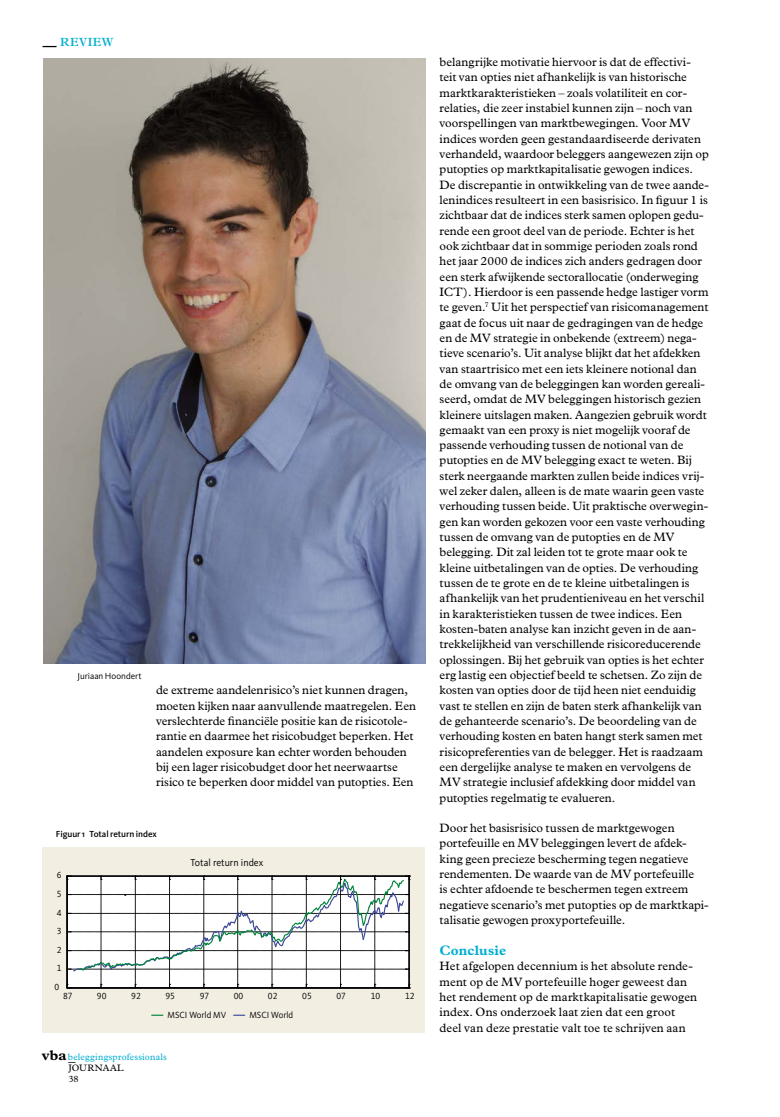
<style>
.page{position:relative;width:780px;height:1117px;background:#fff}
.page>*{position:absolute;margin:0;border:0;box-sizing:border-box;transform-origin:0 0}
.t1{font:700 14.25px "Plantin";color:#000}
.t2{font:700 13.75px "Plantin";letter-spacing:.01em;color:#00afd1}
.t3{font:12.25px/15.2px "Plantin";color:#000}
.t4{font:600 11.88px "Plantin";letter-spacing:.03em;color:#00afd1}
.t5{font:10.38px "Kievit OT";color:#000;scale:.96 1}
.t6{font:9.38px "Plantin";letter-spacing:.02em;color:#00afd1}
.t7{font:9.38px/10.6px "Plantin";letter-spacing:.025em;color:#000}
.t8{font:9.25px "Kievit Offc";color:#000;scale:.96 1}
.t9{font:9.25px "Kievit OT";color:#000;scale:.96 1}
.t10{font:500 9px "Kievit OT";letter-spacing:-.005em;color:#000}
.t11{font:9px "Kievit OT";color:#000}
.s1{font-size:13.75px;color:#000}
.s2{font-weight:700;font-size:14.25px;color:#000}
</style>
<div class="page">
<div style="left:43px;top:847px;width:382px;height:185px;background:#f3eee2"></div>
<svg style="left:67px;top:875px;width:343px;height:113px"></svg>
<svg style="left:233px;top:1014px;width:12px;height:1px"></svg>
<img style="left:43px;top:58px;width:382px;height:605px">
<p class="t4" style="left:43px;top:35px;width:72px"><span class="s1">—</span> REVIEW</p>
<p class="t11" style="left:78px;top:671px;width:66px">Juriaan Hoondert</p>
<p class="t3" style="left:156px;top:682px;width:261px">de extreme aandelenrisico’s niet kunnen dragen, moeten kijken naar aanvullende maatregelen. Een verslechterde financiële positie kan de risicotole&shy;rantie en daarmee het risicobudget beperken. Het aandelen exposure kan echter worden behouden bij een lager risicobudget door het neerwaartse risico te beperken door middel van putopties. Een</p>
<p class="t10" style="left:56px;top:828px;width:103px">Figuur 1 Total return index</p>
<p class="t8" style="left:57px;top:870px;width:7px">6</p>
<p class="t8" style="left:57px;top:888px;width:7px">5</p>
<p class="t8" style="left:57px;top:907px;width:7px">4</p>
<p class="t8" style="left:57px;top:925px;width:7px">3</p>
<p class="t8" style="left:57px;top:944px;width:7px">2</p>
<p class="t8" style="left:57px;top:962px;width:7px">1</p>
<p class="t5" style="left:190px;top:856px;width:77px">Total return index</p>
<p class="t8" style="left:54px;top:981px;width:7px">0</p>
<p class="t8" style="left:63px;top:990px;width:12px">87</p>
<p class="t8" style="left:97px;top:990px;width:12px">90</p>
<p class="t8" style="left:131px;top:990px;width:12px">92</p>
<p class="t8" style="left:165px;top:990px;width:12px">95</p>
<p class="t8" style="left:200px;top:990px;width:12px">97</p>
<p class="t8" style="left:234px;top:990px;width:12px">00</p>
<p class="t8" style="left:268px;top:990px;width:12px">02</p>
<p class="t8" style="left:302px;top:990px;width:12px">05</p>
<p class="t8" style="left:336px;top:990px;width:12px">07</p>
<p class="t8" style="left:371px;top:990px;width:12px">10</p>
<p class="t8" style="left:405px;top:990px;width:12px">12</p>
<p class="t9" style="left:167px;top:1009px;width:63px">MSCI World MV</p>
<p class="t9" style="left:249px;top:1009px;width:47px">MSCI World</p>
<p class="t6" style="left:42px;top:1051px;width:127px"><span class="s2">vba</span>beleggingsprofessionals</p>
<p class="t1" style="left:69px;top:1047px;width:9px">_</p>
<p class="t7" style="left:68px;top:1062px;width:57px">JOURNAAL<br>38</p>
<p class="t3" style="left:439px;top:54px;width:271px">belangrijke motivatie hiervoor is dat de effectivi&shy;teit van opties niet afhankelijk is van historische marktkarakteristieken – zoals volatiliteit en cor&shy;relaties, die zeer instabiel kunnen zijn – noch van voorspellingen van marktbewegingen. Voor MV indices worden geen gestandaardiseerde derivaten verhandeld, waardoor beleggers aangewezen zijn op putopties op marktkapitalisatie gewogen indices.<br>De discrepantie in ontwikkeling van de twee aande&shy;lenindices resulteert in een basisrisico. In figuur 1 is zichtbaar dat de indices sterk samen oplopen gedu&shy;rende een groot deel van de periode. Echter is het ook zichtbaar dat in sommige perioden zoals rond het jaar 2000 de indices zich anders gedragen door een sterk afwijkende sectorallocatie (onderweging ICT). Hierdoor is een passende hedge lastiger vorm te geven.<sup>7</sup> Uit het perspectief van risicomanagement gaat de focus uit naar de gedragingen van de hedge en de MV strategie in onbekende (extreem) nega&shy;tieve scenario’s. Uit analyse blijkt dat het afdekken van staartrisico met een iets kleinere notional dan de omvang van de beleggingen kan worden gereali&shy;seerd, omdat de MV beleggingen historisch gezien kleinere uitslagen maken. Aangezien gebruik wordt gemaakt van een proxy is niet mogelijk vooraf de passende verhouding tussen de notional van de putopties en de MV belegging exact te weten. Bij sterk neergaande markten zullen beide indices vrij&shy;wel zeker dalen, alleen is de mate waarin geen vaste verhouding tussen beide. Uit praktische overwegin&shy;gen kan worden gekozen voor een vaste verhouding tussen de omvang van de putopties en de MV belegging. Dit zal leiden tot te grote maar ook te kleine uitbetalingen van de opties. De verhouding tussen de te grote en de te kleine uitbetalingen is afhankelijk van het prudentieniveau en het verschil in karakteristieken tussen de twee indices. Een kosten-baten analyse kan inzicht geven in de aan&shy;trekkelijkheid van verschillende risicoreducerende oplossingen. Bij het gebruik van opties is het echter erg lastig een objectief beeld te schetsen. Zo zijn de kosten van opties door de tijd heen niet eenduidig vast te stellen en zijn de baten sterk afhankelijk van de gehanteerde scenario’s. De beoordeling van de verhouding kosten en baten hangt sterk samen met risicopreferenties van de belegger. Het is raadzaam een dergelijke analyse te maken en vervolgens de MV strategie inclusief afdekking door middel van putopties regelmatig te evalueren.</p>
<p class="t3" style="left:439px;top:820px;width:270px">Door het basisrisico tussen de marktgewogen portefeuille en MV beleggingen levert de afdek&shy;king geen precieze bescherming tegen negatieve rendementen. De waarde van de MV portefeuille<br>is echter afdoende te beschermen tegen extreem negatieve scenario’s met putopties op de marktkapi&shy;talisatie gewogen proxyportefeuille.</p>
<p class="t2" style="left:439px;top:941px;width:68px">Conclusie</p>
<p class="t3" style="left:439px;top:958px;width:259px">Het afgelopen decennium is het absolute rende&shy;ment op de MV portefeuille hoger geweest dan het rendement op de marktkapitalisatie gewogen index. Ons onderzoek laat zien dat een groot deel van deze prestatie valt toe te schrijven aan</p>
</div>
